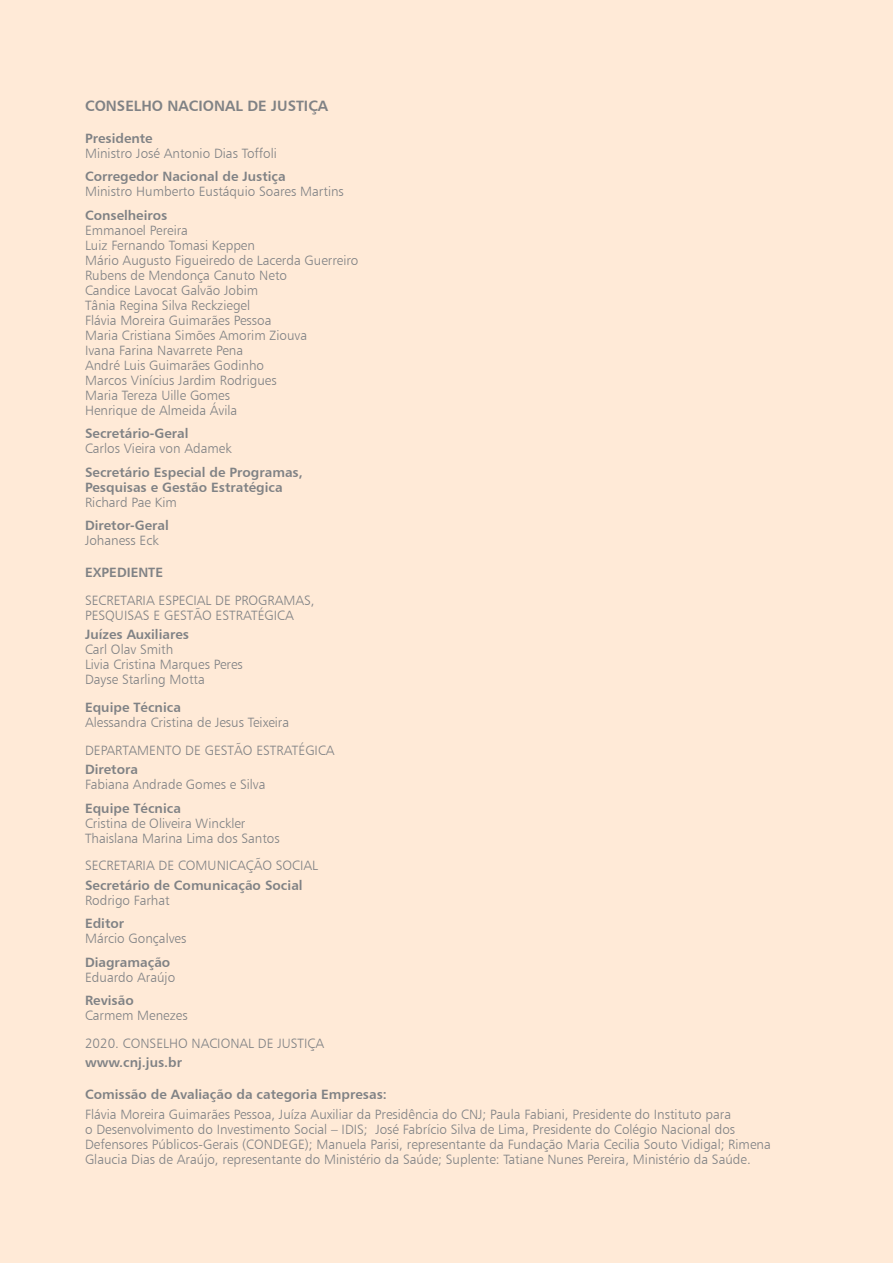
<style>
.page{position:relative;width:893px;height:1263px;background:#ffead7}
.page>*{position:absolute;margin:0;border:0;box-sizing:border-box;transform-origin:0 0}
.t1{font:15px "Humanist 777 BT Bold B";color:#808285}
.t2{font:13.5px/15px "Humanist 777 BT Light B";color:#808285}
.t3{font:13.5px/15px "Humanist 777 BT Bold B";color:#808285}
</style>
<div class="page">
<p class="t1" style="left:85px;top:96px;width:245px">CONSELHO NACIONAL DE JUSTIÇA</p>
<p class="t3" style="left:85px;top:130px;width:69px">Presidente</p>
<p class="t2" style="left:85px;top:145px;width:193px">Ministro José Antonio Dias Toffoli</p>
<p class="t3" style="left:85px;top:169px;width:202px">Corregedor Nacional de Justiça</p>
<p class="t2" style="left:85px;top:184px;width:260px">Ministro Humberto Eustáquio Soares Martins</p>
<p class="t3" style="left:85px;top:207px;width:84px">Conselheiros</p>
<p class="t2" style="left:85px;top:222px;width:275px">Emmanoel Pereira<br>Luiz Fernando Tomasi Keppen<br>Mário Augusto Figueiredo de Lacerda Guerreiro<br>Rubens de Mendonça Canuto Neto<br>Candice Lavocat Galvão Jobim<br>Tânia Regina Silva Reckziegel<br>Flávia Moreira Guimarães Pessoa<br>Maria Cristiana Simões Amorim Ziouva<br>Ivana Farina Navarrete Pena<br>André Luis Guimarães Godinho<br>Marcos Vinícius Jardim Rodrigues<br>Maria Tereza Uille Gomes<br>Henrique de Almeida Ávila</p>
<p class="t3" style="left:85px;top:426px;width:105px">Secretário-Geral</p>
<p class="t2" style="left:85px;top:441px;width:148px">Carlos Vieira von Adamek</p>
<p class="t3" style="left:85px;top:464px;width:219px">Secretário Especial de Programas,<br>Pesquisas e Gestão Estratégica</p>
<p class="t2" style="left:85px;top:494px;width:93px">Richard Pae Kim</p>
<p class="t3" style="left:85px;top:518px;width:85px">Diretor-Geral</p>
<p class="t2" style="left:85px;top:533px;width:75px">Johaness Eck</p>
<p class="t3" style="left:85px;top:565px;width:79px">EXPEDIENTE</p>
<p class="t2" style="left:85px;top:593px;width:231px">SECRETARIA ESPECIAL DE PROGRAMAS,<br>PESQUISAS E GESTÃO ESTRATÉGICA</p>
<p class="t3" style="left:85px;top:627px;width:105px">Juízes Auxiliares</p>
<p class="t2" style="left:85px;top:642px;width:159px">Carl Olav Smith<br>Livia Cristina Marques Peres<br>Dayse Starling Motta</p>
<p class="t3" style="left:85px;top:700px;width:97px">Equipe Técnica</p>
<p class="t2" style="left:85px;top:708px;width:251px;line-height:27.8px">Alessandra Cristina de Jesus Teixeira<br>DEPARTAMENTO DE GESTÃO ESTRATÉGICA</p>
<p class="t3" style="left:85px;top:762px;width:55px">Diretora</p>
<p class="t2" style="left:85px;top:777px;width:182px">Fabiana Andrade Gomes e Silva</p>
<p class="t3" style="left:85px;top:800px;width:97px">Equipe Técnica</p>
<p class="t2" style="left:85px;top:815px;width:196px">Cristina de Oliveira Winckler<br>Thaislana Marina Lima dos Santos</p>
<p class="t2" style="left:85px;top:858px;width:235px">SECRETARIA DE COMUNICAÇÃO SOCIAL</p>
<p class="t3" style="left:85px;top:877px;width:219px">Secretário de Comunicação Social</p>
<p class="t2" style="left:85px;top:892px;width:86px">Rodrigo Farhat</p>
<p class="t3" style="left:85px;top:916px;width:41px">Editor</p>
<p class="t2" style="left:85px;top:931px;width:103px">Márcio Gonçalves</p>
<p class="t3" style="left:85px;top:954px;width:87px">Diagramação</p>
<p class="t2" style="left:85px;top:969px;width:92px">Eduardo Araújo</p>
<p class="t3" style="left:85px;top:993px;width:50px">Revisão</p>
<p class="t2" style="left:85px;top:1001px;width:241px;line-height:27.8px">Carmem Menezes<br>2020. CONSELHO NACIONAL DE JUSTIÇA</p>
<p class="t3" style="left:85px;top:1055px;width:99px">www.cnj.jus.br</p>
<p class="t3" style="left:85px;top:1087px;width:303px">Comissão de Avaliação da categoria Empresas:</p>
<p class="t2" style="left:85px;top:1106px;width:687px">Flávia Moreira Guimarães Pessoa, Juíza Auxiliar da Presidência do CNJ; Paula Fabiani, Presidente do Instituto para<br>o Desenvolvimento do Investimento Social – IDIS; José Fabrício Silva de Lima, Presidente do Colégio Nacional dos Defensores Públicos-Gerais (CONDEGE); Manuela Parisi, representante da Fundação Maria Cecilia Souto Vidigal; Rimena Glaucia Dias de Araújo, representante do Ministério da Saúde; Suplente: Tatiane Nunes Pereira, Ministério da Saúde.</p>
</div>
